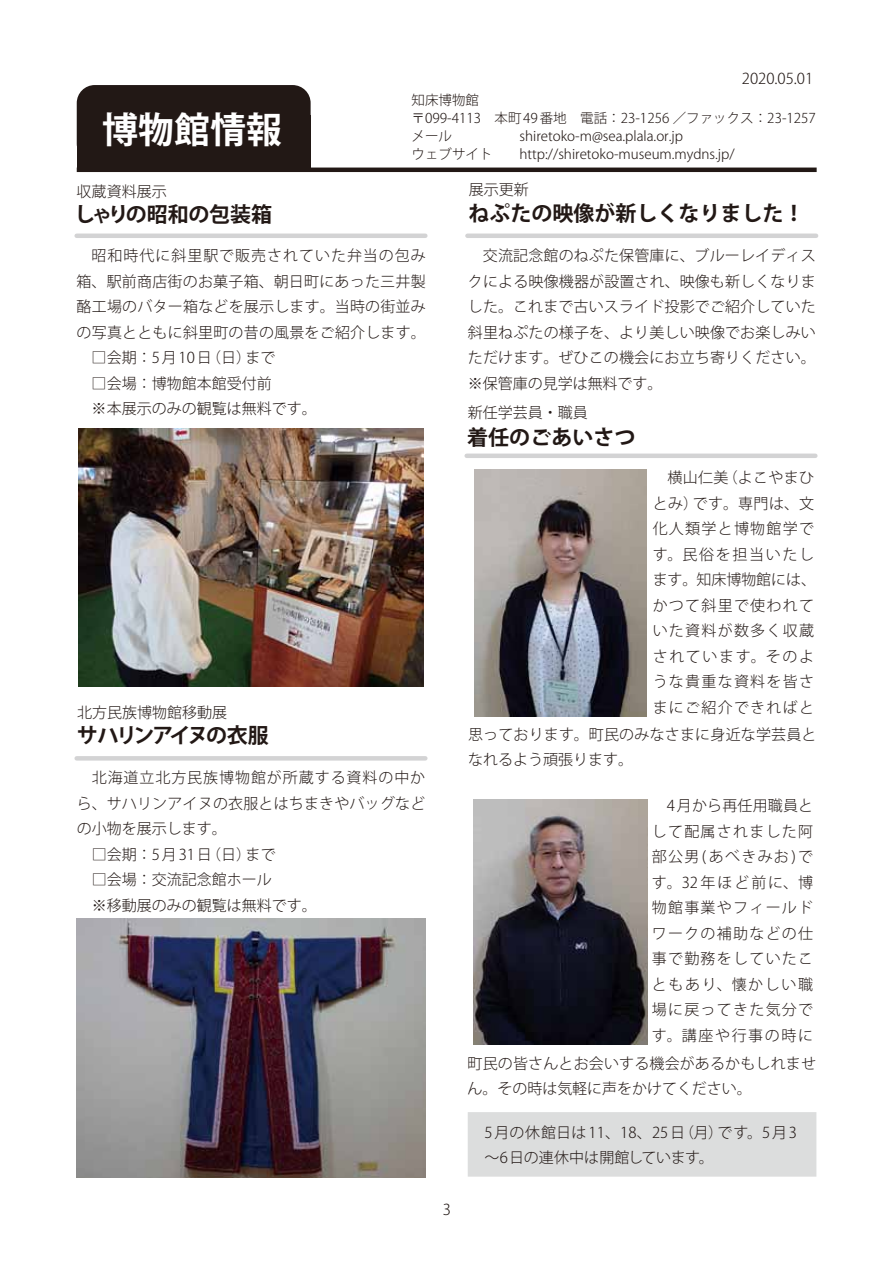
<style>
.page{position:relative;width:893px;height:1263px;background:#fff}
.page>*{position:absolute;margin:0;border:0;box-sizing:border-box;transform-origin:0 0}
.t1{font:700 36px "Koz Go Pro";color:#fff}
.t2{font:700 21px "Koz Go Pro";color:#221815}
.t3{font:700 21px "Koz Go Pro";letter-spacing:-.1em;color:#221815}
.t4{font:300 15px/25.5px "Koz Go Pro";letter-spacing:.015em;color:#221815}
.t5{font:300 15px/25.5px "Koz Go Pro";letter-spacing:.085em;color:#221815}
.t6{font:300 15px "Koz Go Pro";letter-spacing:.06em;color:#221815}
.t7{font:300 15px "Koz Go Pro";letter-spacing:.065em;color:#221815}
.t8{font:300 13.5px/18px "Koz Go Pro";color:#221815}
</style>
<div class="page">
<div style="left:77px;top:116px;width:234px;height:54px;background:#221815"></div>
<div style="left:77px;top:85px;width:234px;height:77px;background:#221815;border-radius:18px"></div>
<hr style="left:77px;top:168px;width:740px;height:4px;background:#221815">
<div style="left:468px;top:1112px;width:348px;height:64px;background:#dcdddd"></div>
<div style="left:77px;top:756px;width:348px;height:5px;background:#d3d3d4"></div>
<hr style="left:77px;top:234px;width:348px;height:4px;background:#d3d3d4">
<hr style="left:467px;top:234px;width:349px;height:4px;background:#d3d3d4">
<img style="left:79px;top:429px;width:344px;height:258px">
<img style="left:77px;top:918px;width:348px;height:260px">
<hr style="left:467px;top:454px;width:348px;height:4px;background:#d3d3d4">
<img style="left:474px;top:470px;width:173px;height:246px">
<img style="left:474px;top:799px;width:173px;height:246px">
<h1 class="t1" style="left:102px;top:107px;width:181px">博物館情報</h1>
<p class="t4" style="left:742px;top:66px;width:73px">2020.05.01</p>
<p class="t8" style="left:411px;top:92px;width:406px">知床博物館<br>〒099-4113　本町 49 番地　電話：23-1256 ／ファックス：23-1257メール</p>
<p class="t8" style="left:519px;top:128px;width:165px">shiretoko-m@sea.plala.or.jp</p>
<p class="t8" style="left:411px;top:146px;width:82px">ウェブサイト</p>
<p class="t8" style="left:519px;top:146px;width:217px">http://shiretoko-museum.mydns.jp/</p>
<p class="t4" style="left:77px;top:179px;width:91px">収蔵資料展示</p>
<h2 class="t2" style="left:74px;top:201px;width:200px">しゃりの昭和の包装箱</h2>
<p class="t7" style="left:92px;top:246px;width:336px">昭和時代に斜里駅で販売されていた弁当の包み</p>
<p class="t4" style="left:77px;top:269px;width:351px">箱、駅前商店街のお菓子箱、朝日町にあった三井製</p>
<p class="t4" style="left:77px;top:294px;width:351px">酪工場のバター箱などを展示します。当時の街並み</p>
<p class="t4" style="left:77px;top:320px;width:351px">の写真とともに斜里町の昔の風景をご紹介します。</p>
<p class="t6" style="left:77px;top:348px;width:200px">　□会期：5月10日（日）まで</p>
<p class="t4" style="left:77px;top:371px;width:196px">　□会場：博物館本館受付前</p>
<p class="t4" style="left:92px;top:396px;width:226px">※本展示のみの観覧は無料です。</p>
<p class="t4" style="left:77px;top:700px;width:151px">北方民族博物館移動展</p>
<h2 class="t3" style="left:77px;top:722px;width:193px">サハリンアイヌの衣服</h2>
<p class="t6" style="left:77px;top:768px;width:350px">　北海道立北方民族博物館が所蔵する資料の中か</p>
<p class="t4" style="left:77px;top:790px;width:350px">ら、サハリンアイヌの衣服とはちまきやバッグなど</p>
<p class="t4" style="left:77px;top:816px;width:151px">の小物を展示します。</p>
<p class="t6" style="left:77px;top:844px;width:200px">　□会期：5月31日（日）まで</p>
<p class="t4" style="left:77px;top:867px;width:196px">　□会場：交流記念館ホール</p>
<p class="t4" style="left:92px;top:892px;width:226px">※移動展のみの観覧は無料です。</p>
<p class="t4" style="left:443px;top:1197px;width:10px">3</p>
<p class="t4" style="left:469px;top:177px;width:61px">展示更新</p>
<h2 class="t2" style="left:469px;top:200px;width:338px">ねぷたの映像が新しくなりました！</h2>
<p class="t4" style="left:468px;top:243px;width:349px;text-align:justify">　交流記念館のねぷた保管庫に、ブルーレイディスクによる映像機器が設置され、映像も新しくなりました。これまで古いスライド投影でご紹介していた斜里ねぷたの様子を、より美しい映像でお楽しみいただけます。ぜひこの機会にお立ち寄りください。※保管庫の見学は無料です。</p>
<p class="t4" style="left:468px;top:400px;width:121px">新任学芸員・職員</p>
<h2 class="t2" style="left:467px;top:423px;width:169px">着任のごあいさつ</h2>
<p class="t5" style="left:653px;top:465px;width:165px">　横山仁美（よこやまひとみ）です。専門は、文化人類学と博物館学です。民俗を担当いたします。知床博物館には、かつて斜里で使われていた資料が数多く収蔵されています。そのような貴重な資料を皆さまにご紹介できればと</p>
<p class="t4" style="left:468px;top:721px;width:350px">思っております。町民のみなさまに身近な学芸員となれるよう頑張ります。</p>
<p class="t4" style="left:652px;top:793px;width:163px;text-align:justify;text-indent:15px">4月から再任用職員として配属されました阿部公男(あべきみお)です。32年ほど前に、博物館事業やフィールドワークの補助などの仕事で勤務をしていたこともあり、懐かしい職場に戻ってきた気分です。講座や行事の時に</p>
<p class="t4" style="left:468px;top:1051px;width:350px">町民の皆さんとお会いする機会があるかもしれません。その時は気軽に声をかけてください。</p>
<p class="t4" style="left:485px;top:1120px;width:314px">5月の休館日は 11、18、25日（月）です。5月3～6日の連休中は開館しています。</p>
</div>
